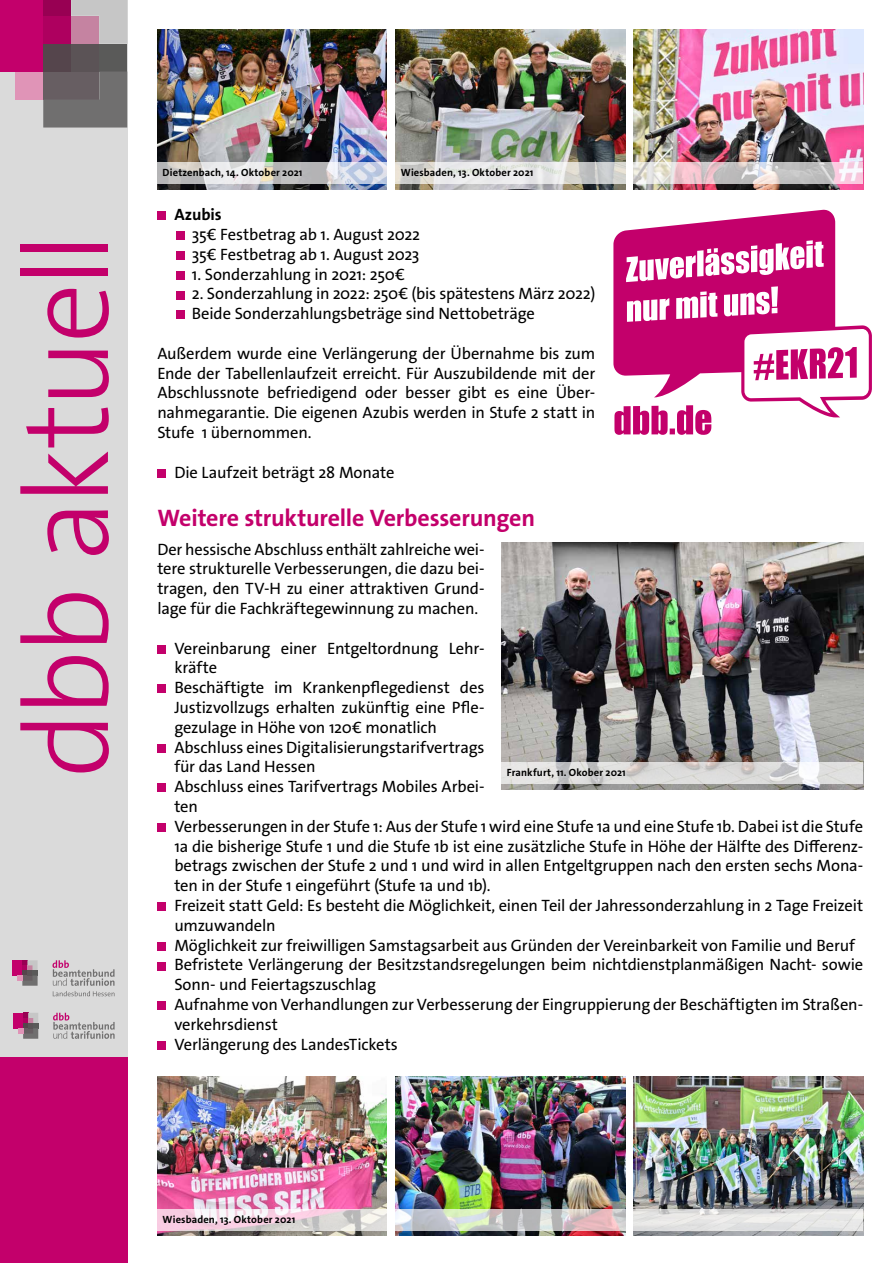
<style>
.page{position:relative;width:893px;height:1263px;background:#fff}
.page>*{position:absolute;margin:0;border:0;box-sizing:border-box;transform-origin:0 0}
.t1{font:300 120px "The Sans Os F";letter-spacing:-.045em;color:#c3006b}
.t2{font:700 24px "The Sans Os F";letter-spacing:-.01em;color:#c3006b}
.t3{font:16.5px/19.8px "The Sans Os F";letter-spacing:-.01em;color:#000}
.t4{font:700 16.5px "The Sans Os F";letter-spacing:-.005em;color:#000}
.t5{font:700 10.5px "The Sans Os F";letter-spacing:.01em;color:#000}
</style>
<div class="page">
<div style="left:0;top:0;width:127px;height:1263px;background:#dadada"></div>
<div style="left:0;top:0;width:43px;height:72px;background:#c3006b"></div>
<div style="left:43px;top:0;width:28px;height:16px;background:#980053"></div>
<div style="left:43px;top:16px;width:28px;height:28px;background:#ae005f"></div>
<div style="left:43px;top:44px;width:28px;height:28px;background:#55454c"></div>
<svg style="left:71px;top:0;width:56px;height:44px;background:#c5b0ba"></svg>
<div style="left:71px;top:44px;width:28px;height:28px;background:#5b5356"></div>
<div style="left:99px;top:44px;width:28px;height:28px;background:#5a5a59"></div>
<svg style="left:43px;top:72px;width:84px;height:56px;background:#6e6a6b"></svg>
<div style="left:15px;top:72px;width:28px;height:28px;background:#e094b7"></div>
<div style="left:0;top:1057px;width:127px;height:206px;background:#c3006b"></div>
<svg style="left:53px;top:1013px;width:62px;height:26px"></svg>
<div style="left:13px;top:1013px;width:10px;height:15px;background:#c3006b"></div>
<svg style="left:18px;top:1013px;width:20px;height:26px"></svg>
<div style="left:13px;top:960px;width:9px;height:15px;background:#c3006b"></div>
<svg style="left:17px;top:960px;width:21px;height:26px"></svg>
<svg style="left:52px;top:960px;width:63px;height:36px"></svg>
<img style="left:395px;top:1076px;width:230px;height:160px">
<img style="left:157px;top:30px;width:230px;height:159px">
<img style="left:634px;top:1076px;width:229px;height:160px">
<img style="left:634px;top:30px;width:229px;height:159px">
<img style="left:157px;top:1076px;width:230px;height:160px">
<img style="left:395px;top:30px;width:230px;height:159px">
<svg style="left:157px;top:1209px;width:706px;height:22px;background:#dfd7d9"></svg>
<svg style="left:157px;top:163px;width:706px;height:21px;background:#d8d4d5"></svg>
<div style="left:157px;top:212px;width:9px;height:8px;background:#c3006b"></div>
<div style="left:176px;top:231px;width:9px;height:9px;background:#c3006b"></div>
<div style="left:176px;top:251px;width:9px;height:9px;background:#c3006b"></div>
<div style="left:176px;top:271px;width:9px;height:9px;background:#c3006b"></div>
<div style="left:176px;top:291px;width:9px;height:8px;background:#c3006b"></div>
<div style="left:176px;top:311px;width:9px;height:8px;background:#c3006b"></div>
<div style="left:157px;top:469px;width:9px;height:9px;background:#c3006b"></div>
<div style="left:157px;top:645px;width:9px;height:8px;background:#c3006b"></div>
<div style="left:157px;top:685px;width:9px;height:8px;background:#c3006b"></div>
<div style="left:157px;top:744px;width:9px;height:8px;background:#c3006b"></div>
<div style="left:157px;top:784px;width:9px;height:8px;background:#c3006b"></div>
<div style="left:157px;top:823px;width:9px;height:9px;background:#c3006b"></div>
<div style="left:157px;top:902px;width:9px;height:9px;background:#c3006b"></div>
<div style="left:157px;top:942px;width:9px;height:8px;background:#c3006b"></div>
<div style="left:157px;top:962px;width:9px;height:8px;background:#c3006b"></div>
<div style="left:157px;top:1001px;width:9px;height:9px;background:#c3006b"></div>
<div style="left:157px;top:1041px;width:9px;height:8px;background:#c3006b"></div>
<img style="left:502px;top:543px;width:361px;height:247px">
<svg style="left:502px;top:762px;width:361px;height:22px;background:#dbdada"></svg>
<svg style="left:613px;top:209px;width:259px;height:226px"></svg>
<h1 class="t1" style="left:-10px;top:778px;width:547px;rotate:-90deg">dbb aktuell</h1>
<p class="t5" style="left:163px;top:166px;width:141px">Dietzenbach, 14. Oktober 2021</p>
<p class="t5" style="left:401px;top:166px;width:134px">Wiesbaden, 13. Oktober 2021</p>
<p class="t4" style="left:174px;top:204px;width:49px">Azubis</p>
<p class="t3" style="left:192px;top:225px;width:230px">35€ Festbetrag ab 1. August 2022<br>35€ Festbetrag ab 1. August 2023</p>
<p class="t3" style="left:192px;top:264px;width:215px">1. Sonderzahlung in 2021: 250€</p>
<p class="t3" style="left:192px;top:284px;width:405px">2. Sonderzahlung in 2022: 250€ (bis spätestens März 2022)<br>Beide Sonderzahlungsbeträge sind Nettobeträge</p>
<p class="t3" style="left:157px;top:343px;width:439px;text-align:justify">Außerdem wurde eine Verlängerung der Übernahme bis zum Ende der Tabellenlaufzeit erreicht. Für Auszubildende mit der Abschlussnote befriedigend oder besser gibt es eine Über&shy;nahmegarantie. Die eigenen Azubis werden in Stufe 2 statt in Stufe 1 übernommen.</p>
<p class="t3" style="left:174px;top:462px;width:222px">Die Laufzeit beträgt 28 Monate</p>
<h2 class="t2" style="left:157px;top:503px;width:379px">Weitere strukturelle Verbesserungen</h2>
<p class="t3" style="left:157px;top:539px;width:329px;text-align:justify">Der hessische Abschluss enthält zahlreiche wei&shy;tere strukturelle Verbesserungen, die dazu bei&shy;tragen, den TV-H zu einer attraktiven Grund&shy;lage für die Fachkräftegewinnung zu machen.</p>
<p class="t3" style="left:174px;top:638px;width:690px">Vereinbarung einer Entgeltordnung Lehr-<br>kräfte<br>Beschäftigte im Krankenpflegedienst des<br>Justizvollzugs erhalten zukünftig eine Pfle-<br>gezulage in Höhe von 120€ monatlich<br>Abschluss eines Digitalisierungstarifvertrags<br>für das Land Hessen<br>Abschluss eines Tarifvertrags Mobiles Arbei-<br>ten<br>Verbesserungen in der Stufe 1: Aus der Stufe 1 wird eine Stufe 1a und eine Stufe 1b. Dabei ist die Stufe 1a die bisherige Stufe 1 und die Stufe 1b ist eine zusätzliche Stufe in Höhe der Hälfte des Differenz&shy;betrags zwischen der Stufe 2 und 1 und wird in allen Entgeltgruppen nach den ersten sechs Mona&shy;ten in der Stufe 1 eingeführt (Stufe 1a und 1b).<br>Freizeit statt Geld: Es besteht die Möglichkeit, einen Teil der Jahressonderzahlung in 2 Tage Freizeit umzuwandeln<br>Möglichkeit zur freiwilligen Samstagsarbeit aus Gründen der Vereinbarkeit von Familie und Beruf Befristete Verlängerung der Besitzstandsregelungen beim nichtdienstplanmäßigen Nacht- sowie Sonn- und Feiertagszuschlag<br>Aufnahme von Verhandlungen zur Verbesserung der Eingruppierung der Beschäftigten im Straßen&shy;verkehrsdienst<br>Verlängerung des LandesTickets</p>
<p class="t5" style="left:507px;top:766px;width:120px">Frankfurt, 11. Okober 2021</p>
<p class="t5" style="left:163px;top:1213px;width:134px">Wiesbaden, 13. Oktober 2021</p>
</div>
